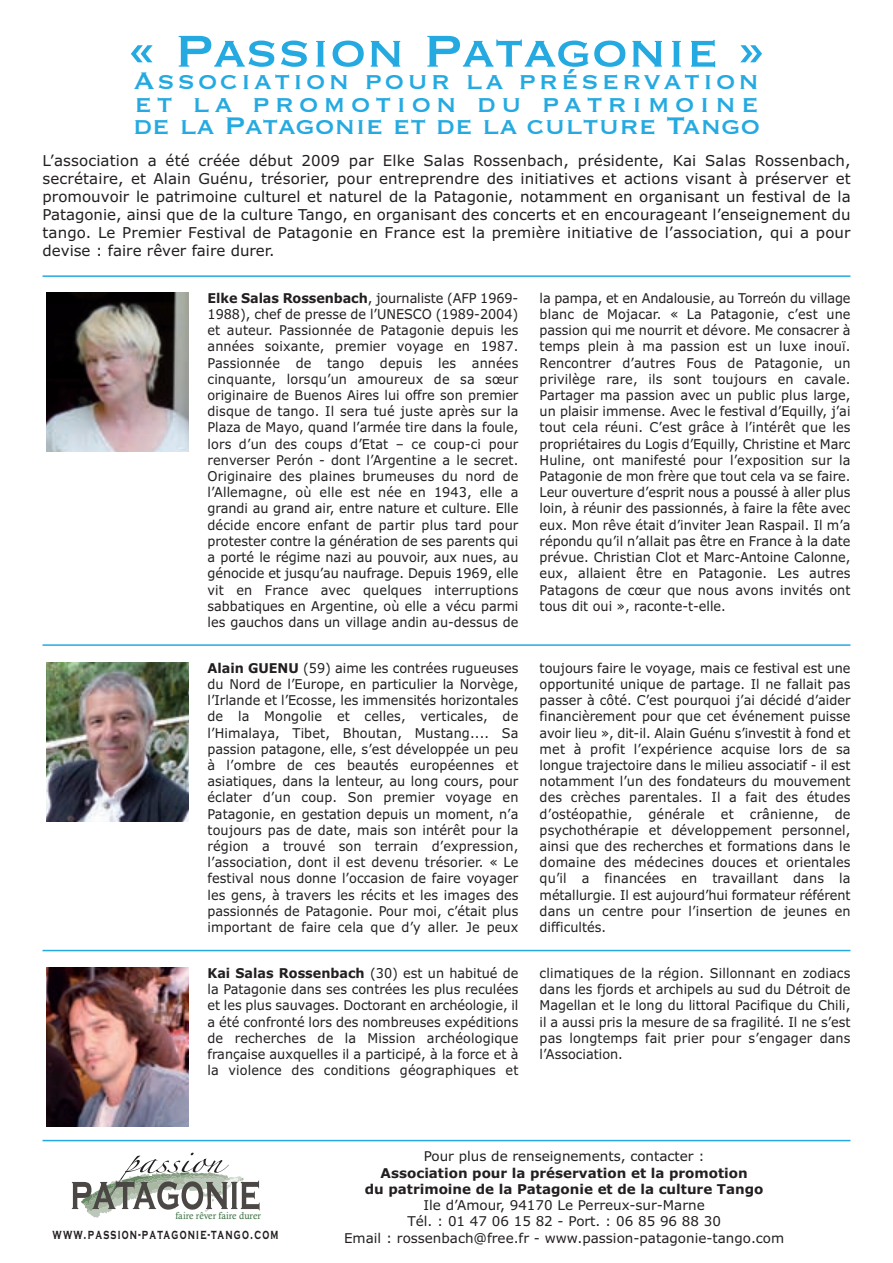
<style>
.page{position:relative;width:893px;height:1263px;background:#fff}
.page>*{position:absolute;margin:0;border:0;box-sizing:border-box;transform-origin:0 0}
.t1{font:58.5px "Copperplate";color:#24aae1}
.t2{font:31.5px/22.5px "Copperplate";color:#24aae1;text-align:justify}
.t3{font:15px/18px "Verdana";color:#231f20;text-align:justify}
.t4{font:700 14.85px "Copperplate Gothic";letter-spacing:.125em;color:#231f20;scale:.65 1}
.t5{font:13.5px/16.2px "Verdana";color:#231f20;text-align:justify;scale:.95 1}
.t6{font:13.5px/16.2px "Verdana";color:#231f20;text-align:center}
.t7{font:700 13.5px/16.2px "Verdana";color:#231f20;text-align:center}
.t8{font:10.05px "Calisto";color:#386f3f;scale:.96 1}
.s1{font-weight:700}
</style>
<div class="page">
<img style="left:46px;top:292px;width:143px;height:160px">
<img style="left:46px;top:967px;width:143px;height:160px">
<img style="left:46px;top:662px;width:143px;height:160px">
<hr style="left:43px;top:644px;width:807px;height:2px;background:#24aae1">
<hr style="left:43px;top:275px;width:807px;height:2px;background:#24aae1">
<hr style="left:43px;top:950px;width:807px;height:1px;background:#24aae1">
<hr style="left:43px;top:1140px;width:807px;height:1px;background:#24aae1">
<svg style="left:72px;top:1153px;width:188px;height:64px"></svg>
<h1 class="t1" style="left:127px;top:12px;width:640px">« Passion Patagonie »</h1>
<h2 class="t2" style="left:133px;top:67px;width:628px">Association pour la préservation et la promotion du patrimoine de la Patagonie et de la culture Tango</h2>
<p class="t3" style="left:43px;top:152px;width:810px">L’association a été créée début 2009 par Elke Salas Rossenbach, présidente, Kai Salas Rossenbach, secrétaire, et Alain Guénu, trésorier, pour entreprendre des initiatives et actions visant à préserver et promouvoir le patrimoine culturel et naturel de la Patagonie, notamment en organisant un festival de la Patagonie, ainsi que de la culture Tango, en organisant des concerts et en encourageant l’enseignement du tango. Le Premier Festival de Patagonie en France est la première initiative de l’association, qui a pour devise : faire rêver faire durer.</p>
<p class="t5" style="left:208px;top:291px;width:329px"><span class="s1">Elke Salas Rossenbach</span>, journaliste (AFP 1969- 1988), chef de presse de l’UNESCO (1989-2004) et auteur. Passionnée de Patagonie depuis les années soixante, premier voyage en 1987.<br>Passionnée de tango depuis les années cinquante, lorsqu’un amoureux de sa sœur originaire de Buenos Aires lui offre son premier disque de tango. Il sera tué juste après sur la Plaza de Mayo, quand l’armée tire dans la foule, lors d’un des coups d’Etat – ce coup-ci pour renverser Perón - dont l’Argentine a le secret.<br>Originaire des plaines brumeuses du nord de l’Allemagne, où elle est née en 1943, elle a grandi au grand air, entre nature et culture. Elle décide encore enfant de partir plus tard pour protester contre la génération de ses parents qui a porté le régime nazi au pouvoir, aux nues, au génocide et jusqu’au naufrage. Depuis 1969, elle vit en France avec quelques interruptions sabbatiques en Argentine, où elle a vécu parmi les gauchos dans un village andin au-dessus de</p>
<p class="t5" style="left:540px;top:291px;width:329px">la pampa, et en Andalousie, au Torreón du village blanc de Mojacar. « La Patagonie, c’est une passion qui me nourrit et dévore. Me consacrer à temps plein à ma passion est un luxe inouï.<br>Rencontrer d’autres Fous de Patagonie, un privilège rare, ils sont toujours en cavale.<br>Partager ma passion avec un public plus large, un plaisir immense. Avec le festival d’Equilly, j’ai tout cela réuni. C’est grâce à l’intérêt que les propriétaires du Logis d’Equilly, Christine et Marc Huline, ont manifesté pour l’exposition sur la Patagonie de mon frère que tout cela va se faire.<br>Leur ouverture d’esprit nous a poussé à aller plus loin, à réunir des passionnés, à faire la fête avec eux. Mon rêve était d’inviter Jean Raspail. Il m’a répondu qu’il n’allait pas être en France à la date prévue. Christian Clot et Marc-Antoine Calonne, eux, allaient être en Patagonie. Les autres Patagons de cœur que nous avons invités ont tous dit oui », raconte-t-elle.</p>
<p class="t5" style="left:208px;top:661px;width:329px"><span class="s1">Alain GUENU</span> (59) aime les contrées rugueuses du Nord de l’Europe, en particulier la Norvège, l’Irlande et l’Ecosse, les immensités horizontales de la Mongolie et celles, verticales, de l’Himalaya, Tibet, Bhoutan, Mustang.... Sa passion patagone, elle, s’est développée un peu à l’ombre de ces beautés européennes et asiatiques, dans la lenteur, au long cours, pour éclater d’un coup. Son premier voyage en Patagonie, en gestation depuis un moment, n’a toujours pas de date, mais son intérêt pour la région a trouvé son terrain d’expression, l’association, dont il est devenu trésorier. « Le festival nous donne l’occasion de faire voyager les gens, à travers les récits et les images des passionnés de Patagonie. Pour moi, c’était plus important de faire cela que d’y aller. Je peux</p>
<p class="t5" style="left:540px;top:661px;width:329px">toujours faire le voyage, mais ce festival est une opportunité unique de partage. Il ne fallait pas passer à côté. C’est pourquoi j’ai décidé d’aider financièrement pour que cet événement puisse avoir lieu », dit-il. Alain Guénu s’investit à fond et met à profit l’expérience acquise lors de sa longue trajectoire dans le milieu associatif - il est notamment l’un des fondateurs du mouvement des crèches parentales. Il a fait des études d’ostéopathie, générale et crânienne, de psychothérapie et développement personnel, ainsi que des recherches et formations dans le domaine des médecines douces et orientales qu’il a financées en travaillant dans la métallurgie. Il est aujourd’hui formateur référent dans un centre pour l’insertion de jeunes en difficultés.</p>
<p class="t5" style="left:208px;top:966px;width:329px"><span class="s1">Kai Salas Rossenbach</span> (30) est un habitué de la Patagonie dans ses contrées les plus reculées et les plus sauvages. Doctorant en archéologie, il a été confronté lors des nombreuses expéditions de recherches de la Mission archéologique française auxquelles il a participé, à la force et à la violence des conditions géographiques et</p>
<p class="t5" style="left:540px;top:966px;width:329px">climatiques de la région. Sillonnant en zodiacs dans les fjords et archipels au sud du Détroit de Magellan et le long du littoral Pacifique du Chili, il a aussi pris la mesure de sa fragilité. Il ne s’est pas longtemps fait prier pour s’engager dans l’Association.</p>
<p class="t8" style="left:175px;top:1209px;width:90px">faire rêver faire durer</p>
<p class="t4" style="left:52px;top:1225px;width:349px">www.passion-patagonie-tango.com</p>
<p class="t6" style="left:424px;top:1150px;width:282px">Pour plus de renseignements, contacter :</p>
<p class="t7" style="left:365px;top:1166px;width:400px">Association pour la préservation et la promotion<br>du patrimoine de la Patagonie et de la culture Tango</p>
<p class="t6" style="left:344px;top:1198px;width:442px">Ile d’Amour, 94170 Le Perreux-sur-Marne<br>Tél. : 01 47 06 15 82 - Port. : 06 85 96 88 30<br>Email : rossenbach@free.fr - www.passion-patagonie-tango.com</p>
</div>
